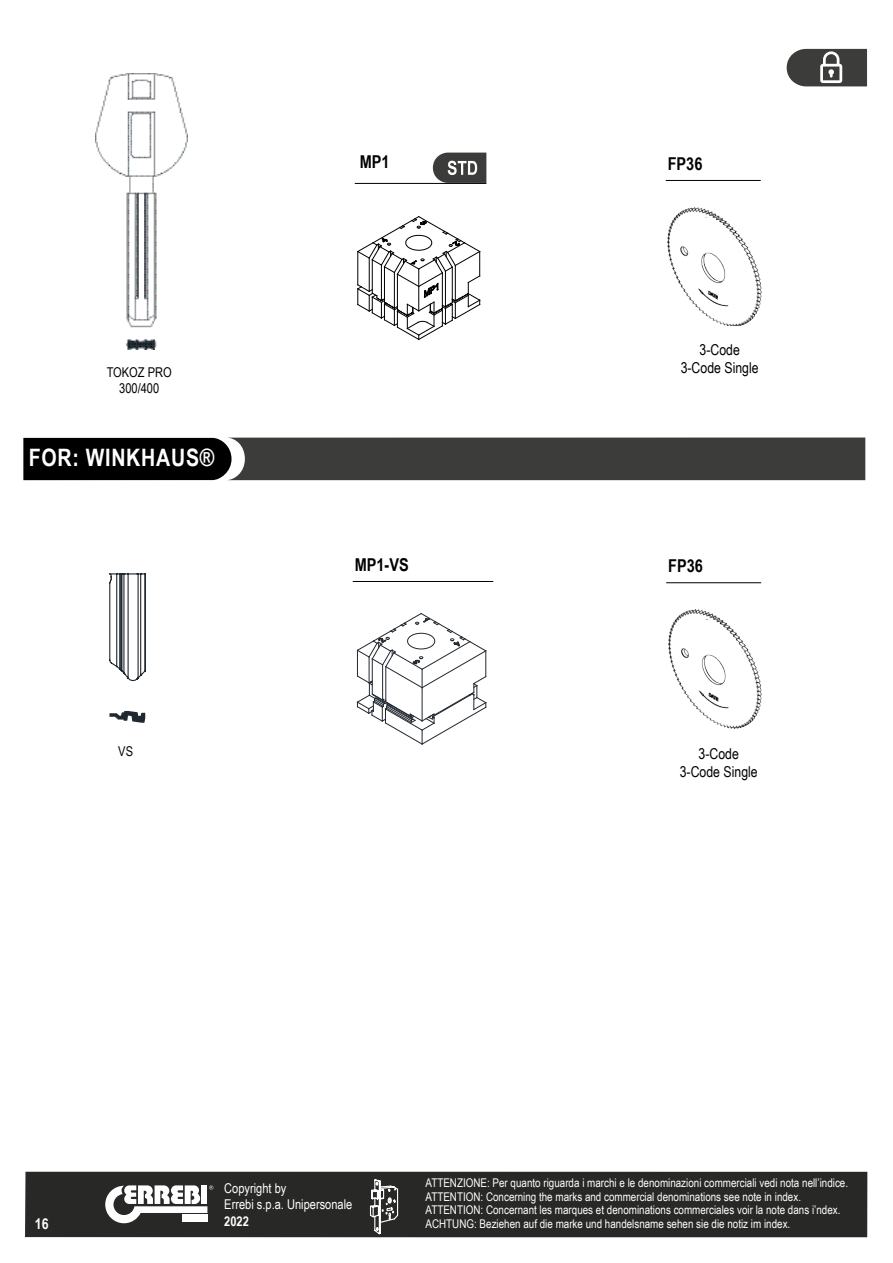
<style>
.page{position:relative;width:893px;height:1263px;background:#fff}
.page>*{position:absolute;margin:0;border:0;box-sizing:border-box;transform-origin:0 0}
.t1{font:700 24px "Arial Narrow";letter-spacing:.03em;color:#fff}
.t2{font:700 17.7px "Arial Narrow";color:#000}
.t3{font:15px/18px "Arial Narrow";color:#000;text-align:center}
.t4{font:700 15px "Arial Narrow";color:#fff}
.t5{font:13.5px/16.5px "Arial Narrow";color:#fff}
.t6{font:13.5px/16.2px "Arial Narrow";color:#000;text-align:center}
.t7{font:700 13.5px "Arial Narrow";color:#fff}
.t8{font:12px/13.5px "Arial Narrow";color:#fff}
</style>
<div class="page">
<div style="left:25px;top:1171px;width:842px;height:66px;background:#282827"></div>
<svg style="left:369px;top:1178px;width:30px;height:58px"></svg>
<svg style="left:105px;top:1185px;width:108px;height:38px"></svg>
<svg style="left:787px;top:49px;width:80px;height:37px;background:#585857"></svg>
<img style="left:96px;top:73px;width:92px;height:255px">
<img style="left:126px;top:339px;width:31px;height:11px">
<hr style="left:355px;top:183px;width:131px;height:1px;background:#000">
<svg style="left:357px;top:216px;width:124px;height:124px"></svg>
<hr style="left:353px;top:581px;width:140px;height:1px;background:#000">
<svg style="left:357px;top:613px;width:130px;height:132px"></svg>
<svg style="left:109px;top:573px;width:37px;height:109px"></svg>
<svg style="left:110px;top:711px;width:35px;height:12px"></svg>
<hr style="left:666px;top:180px;width:95px;height:1px;background:#000">
<img style="left:668px;top:208px;width:93px;height:118px">
<svg style="left:699px;top:217px;width:28px;height:32px"></svg>
<hr style="left:666px;top:582px;width:95px;height:1px;background:#000">
<img style="left:668px;top:610px;width:94px;height:118px">
<svg style="left:699px;top:619px;width:28px;height:32px"></svg>
<svg style="left:433px;top:153px;width:53px;height:30px;background:#5f5f5e"></svg>
<svg style="left:23px;top:437px;width:842px;height:43px;background:#333"></svg>
<p class="t6" style="left:107px;top:364px;width:67px">TOKOZ PRO<br>300/400</p>
<h1 class="t1" style="left:29px;top:439px;width:187px">FOR: WINKHAUS®</h1>
<p class="t6" style="left:118px;top:743px;width:16px">VS</p>
<h2 class="t2" style="left:360px;top:148px;width:31px">MP1</h2>
<h2 class="t2" style="left:355px;top:551px;width:56px">MP1-VS</h2>
<h2 class="t2" style="left:668px;top:150px;width:36px">FP36</h2>
<p class="t3" style="left:681px;top:341px;width:79px">3-Code<br>3-Code Single</p>
<h2 class="t2" style="left:668px;top:552px;width:36px">FP36</h2>
<p class="t3" style="left:680px;top:744px;width:79px">3-Code<br>3-Code Single</p>
<p class="t4" style="left:35px;top:1212px;width:15px">16</p>
<p class="t5" style="left:224px;top:1179px;width:129px">Copyright by<br>Errebi s.p.a. Unipersonale</p>
<p class="t7" style="left:224px;top:1210px;width:26px">2022</p>
<p class="t8" style="left:425px;top:1176px;width:424px">ATTENZIONE: Per quanto riguarda i marchi e le denominazioni commerciali vedi nota nell’indice.<br>ATTENTION: Concerning the marks and commercial denominations see note in index.<br>ATTENTION: Concernant les marques et denominations commerciales voir la note dans i’ndex.<br>ACHTUNG: Beziehen auf die marke und handelsname sehen sie die notiz im index.</p>
</div>
